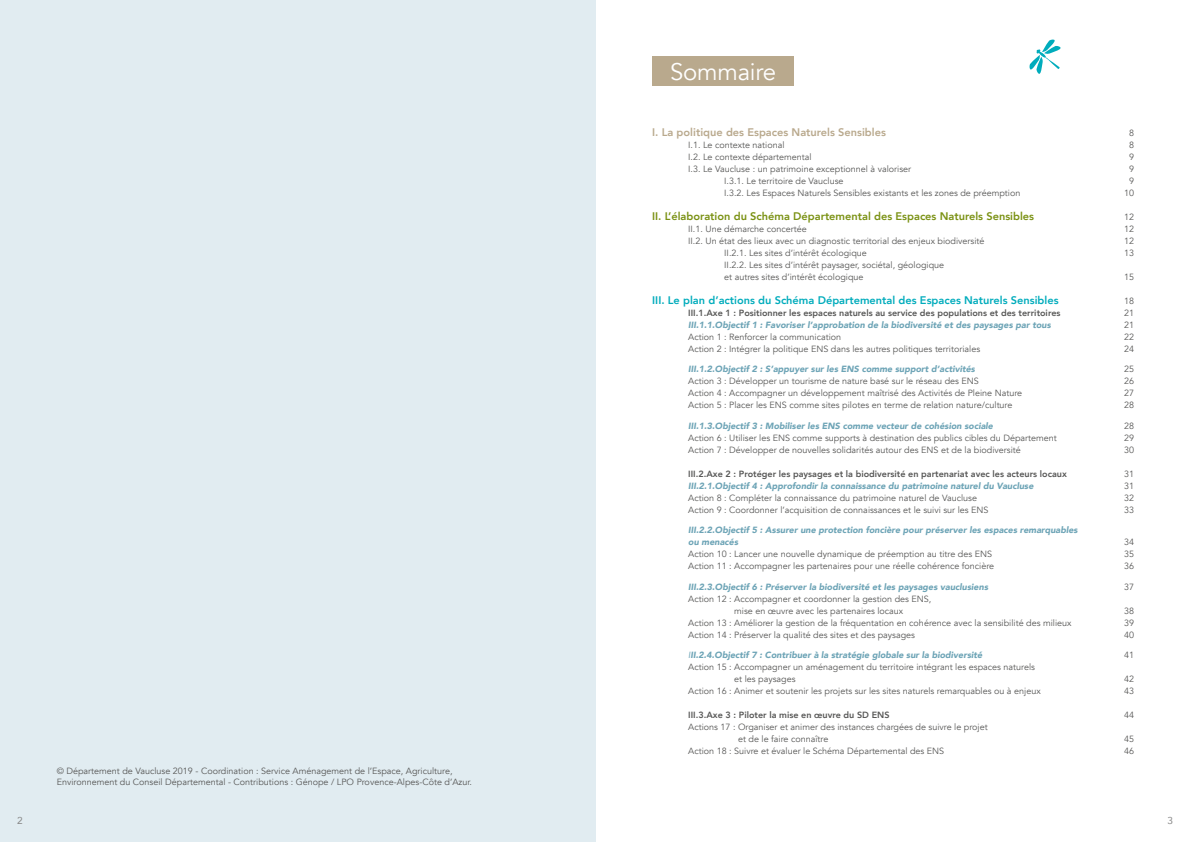
<style>
.page{position:relative;width:1191px;height:842px;background:#fff}
.page>*{position:absolute;margin:0;border:0;box-sizing:border-box;transform-origin:0 0}
.t1{font:24px "Avenir";letter-spacing:-.01em;color:#fff}
.t2{font:800 11px "Avenir";color:#00acbc}
.t3{font:800 11px "Avenir";color:#7a9113}
.t4{font:800 11px "Avenir";color:#b9a98d}
.t5{font:10px "Avenir";color:#878787}
.t6{font:9px/12px "Avenir";color:#575756}
.t7{font:italic 900 9px/12px "Avenir";color:#6da4b6}
.t8{font:800 9px "Avenir";color:#575756}
.s1{font-weight:400}
</style>
<div class="page">
<div style="left:0;top:0;width:595px;height:842px;background:#e1ecf1"></div>
<div style="left:652px;top:57px;width:142px;height:29px;background:#b9a98d"></div>
<svg style="left:1029px;top:39px;width:31px;height:35px"></svg>
<h1 class="t1" style="left:670px;top:57px;width:107px">Sommaire</h1>
<p class="t4" style="left:652px;top:123px;width:235px">I. La politique des Espaces Naturels Sensibles</p>
<p class="t6" style="left:1129px;top:127px;width:7px">8</p>
<p class="t6" style="left:688px;top:139px;width:98px">I.1. Le contexte national</p>
<p class="t6" style="left:1129px;top:139px;width:7px">8</p>
<p class="t6" style="left:688px;top:151px;width:125px">I.2. Le contexte départemental</p>
<p class="t6" style="left:1129px;top:151px;width:7px">9</p>
<p class="t6" style="left:688px;top:163px;width:224px">I.3. Le Vaucluse : un patrimoine exceptionnel à valoriser</p>
<p class="t6" style="left:1129px;top:163px;width:7px">9</p>
<p class="t6" style="left:724px;top:175px;width:121px">I.3.1. Le territoire de Vaucluse</p>
<p class="t6" style="left:1129px;top:175px;width:7px">9</p>
<p class="t6" style="left:724px;top:187px;width:298px">I.3.2. Les Espaces Naturels Sensibles existants et les zones de préemption</p>
<p class="t6" style="left:1124px;top:187px;width:12px">10</p>
<p class="t3" style="left:652px;top:207px;width:383px">II. L’élaboration du Schéma Départemental des Espaces Naturels Sensibles</p>
<p class="t6" style="left:1124px;top:211px;width:12px">12</p>
<p class="t6" style="left:688px;top:223px;width:120px">II.1. Une démarche concertée</p>
<p class="t6" style="left:1124px;top:223px;width:12px">12</p>
<p class="t6" style="left:688px;top:235px;width:298px">II.2. Un état des lieux avec un diagnostic territorial des enjeux biodiversité</p>
<p class="t6" style="left:1124px;top:235px;width:12px">12</p>
<p class="t6" style="left:724px;top:247px;width:144px">II.2.1. Les sites d’intérêt écologique</p>
<p class="t6" style="left:1124px;top:247px;width:12px">13</p>
<p class="t6" style="left:724px;top:259px;width:221px">II.2.2. Les sites d’intérêt paysager, sociétal, géologique et autres sites d’intérêt écologique</p>
<p class="t6" style="left:1124px;top:271px;width:12px">15</p>
<p class="t2" style="left:652px;top:291px;width:408px">III. Le plan d’actions du Schéma Départemental des Espaces Naturels Sensibles</p>
<p class="t6" style="left:1124px;top:295px;width:12px">18</p>
<p class="t8" style="left:688px;top:306px;width:374px">III.1.Axe 1 : Positionner les espaces naturels au service des populations et des territoires</p>
<p class="t6" style="left:1124px;top:307px;width:12px">21</p>
<p class="t7" style="left:688px;top:319px;width:364px">III.1.1.Objectif 1 : Favoriser l’approbation de la biodiversité et des paysages par tous</p>
<p class="t6" style="left:1124px;top:319px;width:12px">21</p>
<p class="t6" style="left:688px;top:331px;width:155px">Action 1 : Renforcer la communication</p>
<p class="t6" style="left:1124px;top:331px;width:12px">22</p>
<p class="t6" style="left:688px;top:343px;width:293px">Action 2 : Intégrer la politique ENS dans les autres politiques territoriales</p>
<p class="t6" style="left:1124px;top:343px;width:12px">24</p>
<p class="t7" style="left:688px;top:363px;width:288px">III.1.2.Objectif 2 : S’appuyer sur les ENS comme support d’activités</p>
<p class="t6" style="left:1124px;top:363px;width:12px">25</p>
<p class="t6" style="left:688px;top:375px;width:292px">Action 3 : Développer un tourisme de nature basé sur le réseau des ENS</p>
<p class="t6" style="left:1124px;top:375px;width:12px">26</p>
<p class="t6" style="left:688px;top:387px;width:335px">Action 4 : Accompagner un développement maîtrisé des Activités de Pleine Nature</p>
<p class="t6" style="left:1124px;top:387px;width:12px">27</p>
<p class="t6" style="left:688px;top:399px;width:326px">Action 5 : Placer les ENS comme sites pilotes en terme de relation nature/culture</p>
<p class="t6" style="left:1124px;top:399px;width:12px">28</p>
<p class="t7" style="left:688px;top:420px;width:306px">III.1.3.Objectif 3 : Mobiliser les ENS comme vecteur de cohésion sociale</p>
<p class="t6" style="left:1124px;top:420px;width:12px">28</p>
<p class="t6" style="left:688px;top:432px;width:370px">Action 6 : Utiliser les ENS comme supports à destination des publics cibles du Département</p>
<p class="t6" style="left:1124px;top:432px;width:12px">29</p>
<p class="t6" style="left:688px;top:444px;width:334px">Action 7 : Développer de nouvelles solidarités autour des ENS et de la biodiversité</p>
<p class="t6" style="left:1124px;top:444px;width:12px">30</p>
<p class="t8" style="left:688px;top:467px;width:380px">III.2.Axe 2 : Protéger les paysages et la biodiversité en partenariat avec les acteurs locaux</p>
<p class="t6" style="left:1124px;top:468px;width:12px">31</p>
<p class="t7" style="left:688px;top:480px;width:347px">III.2.1.Objectif 4 : Approfondir la connaissance du patrimoine naturel du Vaucluse</p>
<p class="t6" style="left:1124px;top:480px;width:12px">31</p>
<p class="t6" style="left:688px;top:492px;width:290px">Action 8 : Compléter la connaissance du patrimoine naturel de Vaucluse</p>
<p class="t6" style="left:1124px;top:492px;width:12px">32</p>
<p class="t6" style="left:688px;top:504px;width:302px">Action 9 : Coordonner l’acquisition de connaissances et le suivi sur les ENS</p>
<p class="t6" style="left:1124px;top:504px;width:12px">33</p>
<p class="t7" style="left:688px;top:524px;width:391px">III.2.2.Objectif 5 : Assurer une protection foncière pour préserver les espaces remarquables ou menacés</p>
<p class="t6" style="left:1124px;top:536px;width:12px">34</p>
<p class="t6" style="left:688px;top:548px;width:305px">Action 10 : Lancer une nouvelle dynamique de préemption au titre des ENS</p>
<p class="t6" style="left:1124px;top:548px;width:12px">35</p>
<p class="t6" style="left:688px;top:560px;width:307px">Action 11 : Accompagner les partenaires pour une réelle cohérence foncière</p>
<p class="t6" style="left:1124px;top:560px;width:12px">36</p>
<p class="t7" style="left:688px;top:581px;width:301px">III.2.3.Objectif 6 : Préserver la biodiversité et les paysages vauclusiens</p>
<p class="t6" style="left:1124px;top:581px;width:12px">37</p>
<p class="t6" style="left:734px;top:593px;width:199px;text-indent:-46px">Action 12 : Accompagner et coordonner la gestion des ENS, mise en œuvre avec les partenaires locaux</p>
<p class="t6" style="left:1124px;top:605px;width:12px">38</p>
<p class="t6" style="left:688px;top:617px;width:385px">Action 13 : Améliorer la gestion de la fréquentation en cohérence avec la sensibilité des milieux</p>
<p class="t6" style="left:1124px;top:617px;width:12px">39</p>
<p class="t6" style="left:688px;top:629px;width:228px">Action 14 : Préserver la qualité des sites et des paysages</p>
<p class="t6" style="left:1124px;top:629px;width:12px">40</p>
<p class="t7" style="left:688px;top:649px;width:296px"><span class="s1">I</span>II.2.4.Objectif 7 : Contribuer à la stratégie globale sur la biodiversité</p>
<p class="t6" style="left:1124px;top:649px;width:12px">41</p>
<p class="t6" style="left:734px;top:661px;width:302px;text-indent:-46px">Action 15 : Accompagner un aménagement du territoire intégrant les espaces naturels et les paysages</p>
<p class="t6" style="left:1124px;top:673px;width:12px">42</p>
<p class="t6" style="left:688px;top:685px;width:354px">Action 16 : Animer et soutenir les projets sur les sites naturels remarquables ou à enjeux</p>
<p class="t6" style="left:1124px;top:685px;width:12px">43</p>
<p class="t8" style="left:688px;top:708px;width:203px">III.3.Axe 3 : Piloter la mise en œuvre du SD ENS</p>
<p class="t6" style="left:1124px;top:709px;width:12px">44</p>
<p class="t6" style="left:738px;top:721px;width:251px;text-indent:-50px">Actions 17 : Organiser et animer des instances chargées de suivre le projet et de le faire connaître</p>
<p class="t6" style="left:1124px;top:733px;width:12px">45</p>
<p class="t6" style="left:57px;top:766px;width:417px;line-height:10.8px">© Département de Vaucluse 2019 - Coordination : Service Aménagement de l’Espace, Agriculture,<br>Environnement du Conseil Départemental - Contributions : Génope / LPO Provence-Alpes-Côte d’Azur.</p>
<p class="t6" style="left:688px;top:745px;width:257px">Action 18 : Suivre et évaluer le Schéma Départemental des ENS</p>
<p class="t6" style="left:1124px;top:745px;width:12px">46</p>
<p class="t5" style="left:17px;top:813px;width:7px">2</p>
<p class="t5" style="left:1167px;top:813px;width:7px">3</p>
</div>
